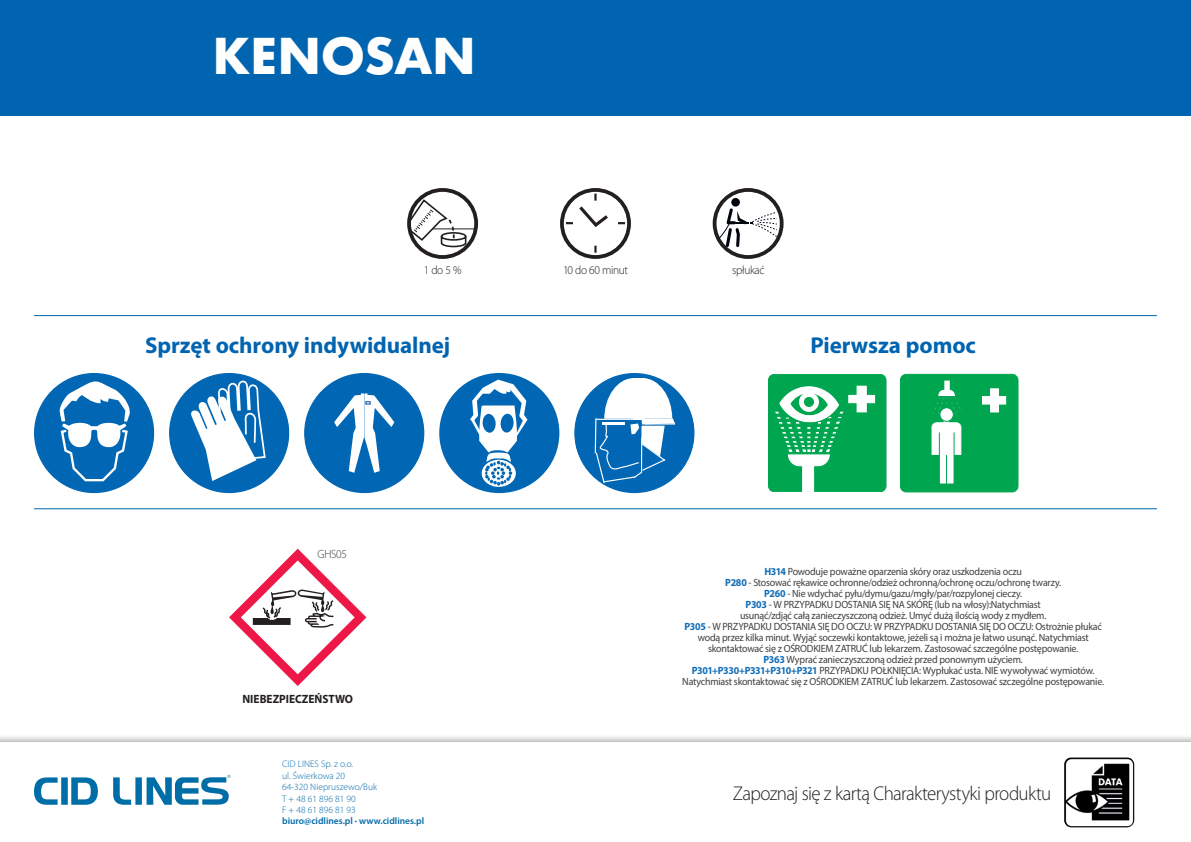
<style>
.page{position:relative;width:1191px;height:842px;background:#fff}
.page>*{position:absolute;margin:0;border:0;box-sizing:border-box;transform-origin:0 0}
.t1{font:700 48px "Futura";letter-spacing:-.01em;color:#fff}
.t2{font:700 23px "Myriad Pro";letter-spacing:-.005em;color:#0164b1}
.t3{font:300 20px "Myriad Pro";letter-spacing:-.03em;color:#231f20;scale:.95 1}
.t4{font:300 12px "Myriad Pro";letter-spacing:-.03em;color:#231f20;scale:.95 1}
.t5{font:700 12px "Myriad Pro";color:#231f20;scale:.95 1}
.t6{font:300 12px "Myriad Pro";letter-spacing:-.025em;color:#3e3e3f;scale:.95 1}
.t7{font:10.5px/11px "Myriad Pro";letter-spacing:-.02em;color:#3e3e3f;text-align:center;scale:.95 1}
.t8{font:300 9.5px/11.4px "Myriad Pro";color:#0068a9}
.s1{font-weight:600}
.s2{font-weight:700;color:#116db7}
</style>
<div class="page">
<div style="left:0;top:733px;width:1191px;height:109px;background:#231f20;opacity:.75"></div>
<div style="left:0;top:743px;width:1191px;height:99px;background:#fff"></div>
<img style="left:1064px;top:757px;width:70px;height:70px">
<div style="left:170px;top:374px;width:119px;height:118px;background:#0166b3;border-radius:50%"></div>
<svg style="left:190px;top:380px;width:77px;height:113px"></svg>
<div style="left:305px;top:374px;width:119px;height:118px;background:#0166b3;border-radius:50%"></div>
<svg style="left:334px;top:393px;width:60px;height:80px"></svg>
<div style="left:35px;top:374px;width:119px;height:118px;background:#0166b3;border-radius:50%"></div>
<svg style="left:59px;top:380px;width:71px;height:102px"></svg>
<div style="left:439px;top:373px;width:120px;height:120px;background:#0166b3;border-radius:50%"></div>
<svg style="left:482px;top:460px;width:34px;height:27px"></svg>
<svg style="left:470px;top:380px;width:57px;height:105px"></svg>
<div style="left:575px;top:374px;width:119px;height:118px;background:#0166b3;border-radius:50%"></div>
<svg style="left:595px;top:373px;width:80px;height:110px"></svg>
<hr style="left:602px;top:422px;width:22px;height:2px;background:#fff">
<div style="left:768px;top:374px;width:118px;height:118px;background:#00a54f;border-radius:6px"></div>
<div style="left:768px;top:374px;width:118px;height:118px;border:1px solid #00a54f;border-radius:6px"></div>
<div style="left:857px;top:386px;width:9px;height:26px;background:#fff"></div>
<div style="left:848px;top:395px;width:26px;height:8px;background:#fff;border:1px solid #fff"></div>
<div style="left:788px;top:437px;width:41px;height:29px;background:#fff;border-radius:11px"></div>
<div style="left:788px;top:437px;width:41px;height:29px;border:1px solid #fff;border-radius:11px"></div>
<div style="left:779px;top:437px;width:54px;height:17px;background:#00a54f"></div>
<div style="left:802px;top:466px;width:11px;height:26px;background:#fff;border:1px solid #fff"></div>
<svg style="left:775px;top:386px;width:68px;height:66px"></svg>
<svg style="left:799px;top:392px;width:19px;height:19px"></svg>
<div style="left:799px;top:392px;width:19px;height:19px;border:1px solid #fff;border-radius:50%"></div>
<hr style="left:775px;top:424px;width:71px;height:3px;background:#00a54f">
<div style="left:779px;top:429px;width:64px;height:2px;background:#00a54f;border:1px solid #00a54f"></div>
<div style="left:778px;top:434px;width:61px;height:2px;background:#00a54f;border:1px solid #00a54f"></div>
<hr style="left:778px;top:439px;width:59px;height:2px;background:#00a54f">
<div style="left:781px;top:443px;width:53px;height:2px;background:#00a54f;border:1px solid #00a54f"></div>
<div style="left:800px;top:393px;width:17px;height:17px;background:#fff;border-radius:50%"></div>
<div style="left:800px;top:393px;width:17px;height:18px;border:1px solid #fff;border-radius:50%"></div>
<div style="left:803px;top:396px;width:11px;height:11px;background:#00a54f;border-radius:50%"></div>
<div style="left:803px;top:396px;width:11px;height:12px;border:1px solid #fff;border-radius:50%"></div>
<div style="left:784px;top:447px;width:48px;height:2px;background:#00a54f;border:1px solid #00a54f"></div>
<div style="left:900px;top:374px;width:118px;height:118px;background:#00a54f;border-radius:6px"></div>
<div style="left:900px;top:374px;width:118px;height:118px;border:1px solid #00a54f;border-radius:6px"></div>
<div style="left:990px;top:389px;width:8px;height:23px;background:#fff"></div>
<div style="left:982px;top:396px;width:23px;height:8px;background:#fff;border:1px solid #fff"></div>
<svg style="left:932px;top:430px;width:29px;height:24px"></svg>
<div style="left:939px;top:425px;width:15px;height:59px;background:#fff;border:1px solid #00a54f"></div>
<div style="left:932px;top:423px;width:28px;height:9px;background:#fff;border-radius:5px"></div>
<div style="left:932px;top:423px;width:29px;height:9px;border:1px solid #fff;border-radius:5px"></div>
<svg style="left:946px;top:455px;width:1px;height:29px"></svg>
<svg style="left:944px;top:381px;width:5px;height:9px"></svg>
<div style="left:939px;top:390px;width:15px;height:16px;background:#fff;border-radius:5px"></div>
<div style="left:938px;top:390px;width:16px;height:16px;border:1px solid #fff;border-radius:5px"></div>
<div style="left:934px;top:396px;width:25px;height:10px;background:#07a753"></div>
<svg style="left:932px;top:397px;width:31px;height:28px"></svg>
<hr style="left:933px;top:399px;width:28px;height:3px;background:#00a54f">
<hr style="left:933px;top:405px;width:28px;height:2px;background:#00a54f">
<div style="left:0;top:0;width:1191px;height:116px;background:#0164b1"></div>
<hr style="left:34px;top:315px;width:1123px;height:1px;background:#0068a9">
<hr style="left:34px;top:508px;width:1123px;height:1px;background:#0068a9">
<svg style="left:229px;top:549px;width:137px;height:137px"></svg>
<div style="left:560px;top:188px;width:71px;height:71px;border:4px solid #231f20;border-radius:50%"></div>
<svg style="left:594px;top:246px;width:2px;height:7px"></svg>
<svg style="left:618px;top:222px;width:7px;height:2px"></svg>
<svg style="left:566px;top:194px;width:45px;height:33px"></svg>
<svg style="left:409px;top:190px;width:67px;height:68px"></svg>
<hr style="left:409px;top:228px;width:66px;height:1px;background:#231f20">
<svg style="left:407px;top:198px;width:60px;height:50px"></svg>
<div style="left:407px;top:188px;width:71px;height:71px;border:4px solid #231f20;border-radius:50%"></div>
<svg style="left:714px;top:190px;width:67px;height:67px"></svg>
<div style="left:713px;top:188px;width:70px;height:71px;border:4px solid #231f20;border-radius:50%"></div>
<div style="left:731px;top:198px;width:9px;height:9px;background:#01060e;border-radius:50%"></div>
<svg style="left:717px;top:206px;width:60px;height:43px"></svg>
<svg style="left:34px;top:777px;width:64px;height:28px"></svg>
<svg style="left:113px;top:775px;width:117px;height:30px"></svg>
<h1 class="t1" style="left:212px;top:22px;width:265px">KENOSAN</h1>
<p class="t4" style="left:424px;top:263px;width:41px">1 do 5 %</p>
<p class="t4" style="left:563px;top:263px;width:70px">10 do 60 minut</p>
<p class="t4" style="left:732px;top:263px;width:36px">spłukać</p>
<h2 class="t2" style="left:145px;top:332px;width:307px">Sprzęt ochrony indywidualnej</h2>
<h2 class="t2" style="left:810px;top:332px;width:167px">Pierwsza pomoc</h2>
<p class="t6" style="left:317px;top:547px;width:33px">GHS05</p>
<p class="t5" style="left:242px;top:692px;width:118px">NIEBEZPIECZEŃSTWO</p>
<p class="t8" style="left:282px;top:759px;width:144px">CID LINES Sp. z o.o.<br>ul. Świerkowa 20<br>64-320 Niepruszewo/Buk<br>T + 48 61 896 81 90<br>F + 48 61 896 81 93 <span class="s1">biuro@cidlines.pl</span> • <span class="s1">www.cidlines.pl</span></p>
<p class="t7" style="left:682px;top:566px;width:445px"><span class="s2">H314</span> Powoduje poważne oparzenia skóry oraz uszkodzenia oczu<br><span class="s2">P280</span> - Stosować rękawice ochronne/odzież ochronną/ochronę oczu/ochronę twarzy.<br><span class="s2">P260</span> - Nie wdychać pyłu/dymu/gazu/mgły/par/rozpylonej cieczy.<br><span class="s2">P303</span> - W PRZYPADKU DOSTANIA SIĘ NA SKÓRĘ (lub na włosy):Natychmiast<br>usunąć/zdjąć całą zanieczyszczoną odzież. Umyć dużą ilością wody z mydłem.<br><span class="s2">P305</span> - W PRZYPADKU DOSTANIA SIĘ DO OCZU: W PRZYPADKU DOSTANIA SIĘ DO OCZU: Ostrożnie płukać wodą przez kilka minut. Wyjąć soczewki kontaktowe, jeżeli są i można je łatwo usunąć. Natychmiast skontaktować się z OŚRODKIEM ZATRUĆ lub lekarzem. Zastosować szczególne postępowanie.<br><span class="s2">P363</span> Wyprać zanieczyszczoną odzież przed ponownym użyciem.<br><span class="s2">P301+P330+P331+P310+P321</span> PRZYPADKU POŁKNIĘCIA: Wypłukać usta. NIE wywoływać wymiotów.<br>Natychmiast skontaktować się z OŚRODKIEM ZATRUĆ lub lekarzem. Zastosować szczególne postępowanie.</p>
<h3 class="t3" style="left:733px;top:782px;width:337px">Zapoznaj się z kartą Charakterystyki produktu</h3>
</div>
